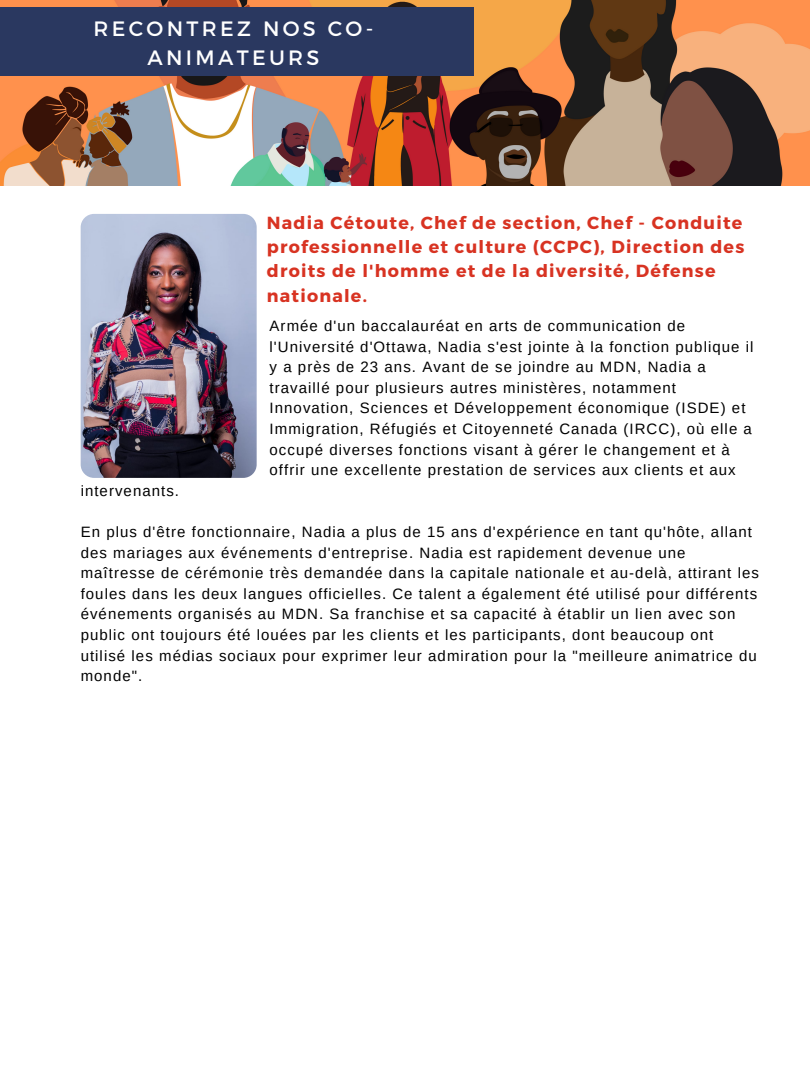
<style>
.page{position:relative;width:810px;height:1080px;background:#fff}
.page>*{position:absolute;margin:0;border:0;box-sizing:border-box;transform-origin:0 0}
.t1{font:20.75px/29.1px "Montserrat";letter-spacing:.16em;color:#fff;text-align:center}
.t2{font:700 17.5px/24.4px "Montserrat";letter-spacing:.07em;color:#d83322}
.t3{font:15px/20.6px "Arimo";letter-spacing:.07em;color:#000}
</style>
<div class="page">
<img style="left:81px;top:214px;width:176px;height:264px;border-radius:13px">
<img style="left:0;top:0;width:810px;height:185px">
<div style="left:0;top:8px;width:474px;height:67px;background:#2a3860"></div>
<h1 class="t1" style="left:94px;top:13px;width:281px">RECONTREZ NOS CO-<br>ANIMATEURS</h1>
<p class="t2" style="left:267px;top:209px;width:479px">Nadia Cétoute, Chef de section, Chef - Conduite professionnelle et culture (CCPC), Direction des droits de l'homme et de la diversité, Défense nationale.</p>
<p class="t3" style="left:270px;top:315px;width:485px">Armée d'un baccalauréat en arts de communication de l'Université d'Ottawa, Nadia s'est jointe à la fonction publique il y a près de 23 ans. Avant de se joindre au MDN, Nadia a travaillé pour plusieurs autres ministères, notamment Innovation, Sciences et Développement économique (ISDE) et Immigration, Réfugiés et Citoyenneté Canada (IRCC), où elle a occupé diverses fonctions visant à gérer le changement et à offrir une excellente prestation de services aux clients et aux</p>
<p class="t3" style="left:81px;top:480px;width:100px">intervenants.</p>
<p class="t3" style="left:81px;top:521px;width:680px">En plus d'être fonctionnaire, Nadia a plus de 15 ans d'expérience en tant qu'hôte, allant des mariages aux événements d'entreprise. Nadia est rapidement devenue une maîtresse de cérémonie très demandée dans la capitale nationale et au-delà, attirant les foules dans les deux langues officielles. Ce talent a également été utilisé pour différents événements organisés au MDN. Sa franchise et sa capacité à établir un lien avec son public ont toujours été louées par les clients et les participants, dont beaucoup ont utilisé les médias sociaux pour exprimer leur admiration pour la "meilleure animatrice du monde".</p>
</div>
